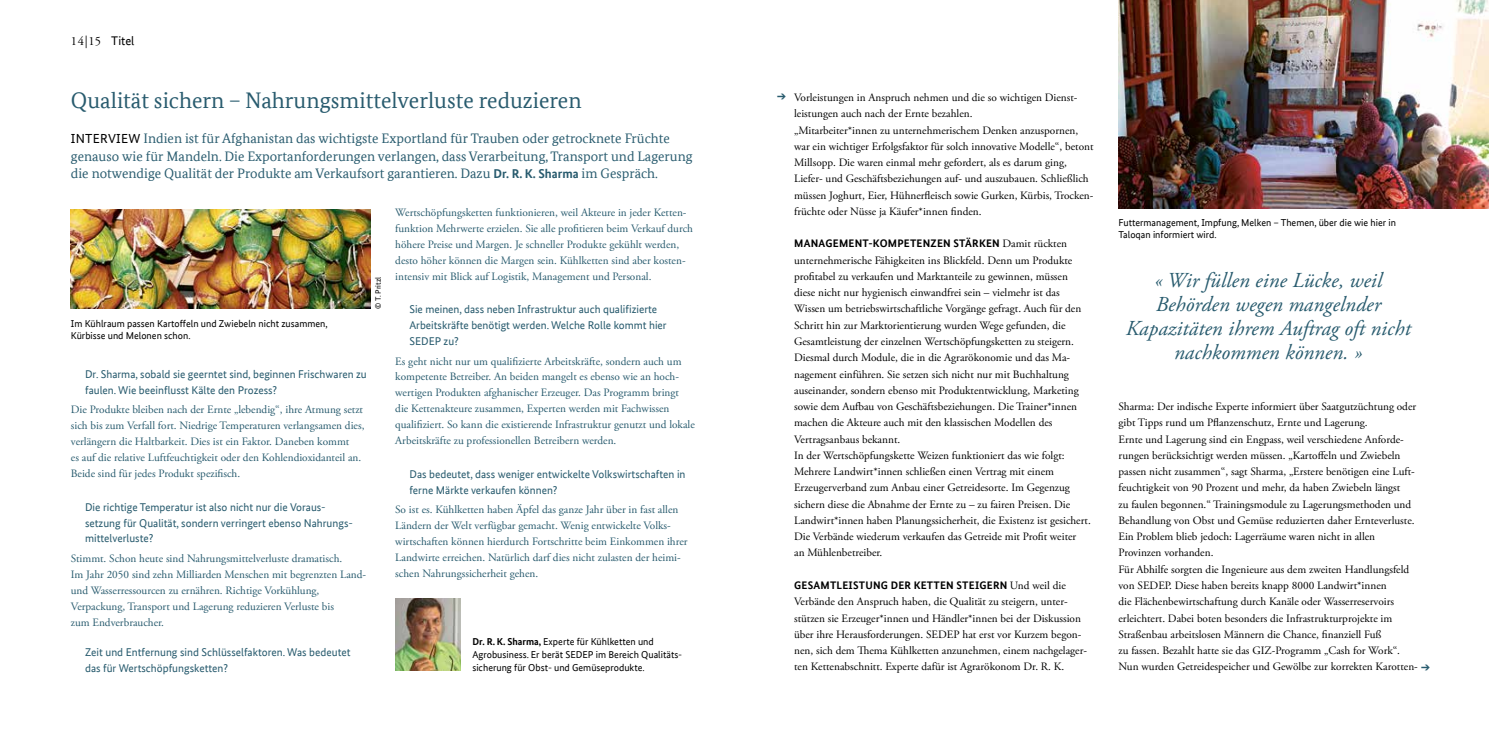
<style>
.page{position:relative;width:1489px;height:745px;background:#fff}
.page>*{position:absolute;margin:0;border:0;box-sizing:border-box;transform-origin:0 0}
.t1{font:22.5px "Bundes Serif Office T";color:#285b6e}
.t2{font:italic 21.25px/23.8px "Adobe Garamond Pro";letter-spacing:.005em;color:#285b6e;text-align:center}
.t3{font:13.75px/17.5px "Bundes Serif Office T";color:#285b6e}
.t4{font:12.5px "Adobe Garamond Pro";color:#000}
.t5{font:11.25px/16.2px "Adobe Garamond Pro";color:#000}
.t6{font:11.25px/16px "Adobe Garamond Pro";color:#285b6e}
.t7{font:11.25px/16px "Bundes Sans Office T";color:#285b6e}
.t8{font:700 11px "Bundes Sans Office T";letter-spacing:.02em;color:#000}
.t9{font:10px/13.1px "Bundes Sans Office T";color:#000}
.t10{font:7.75px "Bundes Sans Office T";color:#000}
.s1{font-family:"Bundes Sans Office T"}
.s2{font-family:"Bundes Sans Office T";font-size:13.12px;color:#000}
.s3{font-family:"Bundes Sans Office T";font-weight:700;font-size:12.75px}
.s4{font-weight:700}
.s5{font-family:"Adobe Garamond Pro";font-weight:400;font-size:11.25px}
</style>
<div class="page">
<img style="left:395px;top:598px;width:66px;height:72px">
<img style="left:71px;top:209px;width:299px;height:99px">
<img style="left:1118px;top:0;width:370px;height:208px">
<p class="t4" style="left:71px;top:33px;width:65px">14|15 <span class="s1">Titel</span></p>
<h1 class="t1" style="left:71px;top:87px;width:512px">Qualität sichern – Nahrungsmittelverluste reduzieren</h1>
<p class="t3" style="left:71px;top:129px;width:623px"><span class="s2">INTERVIEW</span> Indien ist für Afghanistan das wichtigste Exportland für Trauben oder getrocknete Früchte genauso wie für Mandeln. Die Exportanforderungen verlangen, dass Verarbeitung, Transport und Lagerung die notwendige Qualität der Produkte am Verkaufsort garantieren. Dazu <span class="s3">DR. R. K. SHARMA</span> im Gespräch.</p>
<p class="t9" style="left:71px;top:317px;width:258px;line-height:12px">Im Kühlraum passen Kartoffeln und Zwiebeln nicht zusammen,<br>Kürbisse und Melonen schon.</p>
<p class="t10" style="left:374px;top:308px;width:33px;rotate:-90deg">© T. Pritzl</p>
<p class="t7" style="left:85px;top:365px;width:283px">Dr. Sharma, sobald sie geerntet sind, beginnen Frischwaren zu faulen. Wie beeinflusst Kälte den Prozess?</p>
<p class="t6" style="left:71px;top:402px;width:295px">Die Produkte bleiben nach der Ernte „lebendig“, ihre Atmung setzt sich bis zum Verfall fort. Niedrige Temperaturen verlangsamen dies, verlängern die Haltbarkeit. Dies ist ein Faktor. Daneben kommt<br>es auf die relative Luftfeuchtigkeit oder den Kohlendioxidanteil an.<br>Beide sind für jedes Produkt spezifisch.</p>
<p class="t7" style="left:85px;top:498px;width:269px">Die richtige Temperatur ist also nicht nur die Voraus&shy;setzung für Qualität, sondern verringert ebenso Nahrungs&shy;mittelverluste?</p>
<p class="t6" style="left:71px;top:550px;width:297px">Stimmt. Schon heute sind Nahrungsmittelverluste dramatisch.<br>Im Jahr 2050 sind zehn Milliarden Menschen mit begrenzten Land&shy;und Wasserressourcen zu ernähren. Richtige Vorkühlung, Verpackung, Transport und Lagerung reduzieren Verluste bis<br>zum Endverbraucher.</p>
<p class="t7" style="left:85px;top:643px;width:267px">Zeit und Entfernung sind Schlüsselfaktoren. Was bedeutet das für Wertschöpfungsketten?</p>
<p class="t6" style="left:395px;top:205px;width:299px">Wertschöpfungsketten funktionieren, weil Akteure in jeder Ketten&shy;funktion Mehrwerte erzielen. Sie alle profitieren beim Verkauf durch höhere Preise und Margen. Je schneller Produkte gekühlt werden, desto höher können die Margen sein. Kühlketten sind aber kosten&shy;intensiv mit Blick auf Logistik, Management und Personal.</p>
<p class="t7" style="left:409px;top:301px;width:259px">Sie meinen, dass neben Infrastruktur auch qualifizierte<br>Arbeitskräfte benötigt werden. Welche Rolle kommt hier<br>SEDEP zu?</p>
<p class="t6" style="left:395px;top:353px;width:301px">Es geht nicht nur um qualifizierte Arbeitskräfte, sondern auch um kompetente Betreiber. An beiden mangelt es ebenso wie an hoch&shy;wertigen Produkten afghanischer Erzeuger. Das Programm bringt die Kettenakteure zusammen, Experten werden mit Fachwissen qualifiziert. So kann die existierende Infrastruktur genutzt und lokale Arbeitskräfte zu professionellen Betreibern werden.</p>
<p class="t7" style="left:409px;top:465px;width:277px">Das bedeutet, dass weniger entwickelte Volkswirtschaften in ferne Märkte verkaufen können?</p>
<p class="t6" style="left:395px;top:501px;width:294px">So ist es. Kühlketten haben Äpfel das ganze Jahr über in fast allen Ländern der Welt verfügbar gemacht. Wenig entwickelte Volks&shy;wirtschaften können hierdurch Fortschritte beim Einkommen ihrer Landwirte erreichen. Natürlich darf dies nicht zulasten der heimi&shy;schen Nahrungssicherheit gehen.</p>
<p class="t9" style="left:472px;top:634px;width:211px"><span class="s4">DR. R. K. SHARMA,</span> Experte für Kühlketten und<br>Agrobusiness. Er berät SEDEP im Bereich Qualitäts&shy;sicherung für Obst- und Gemüseprodukte.</p>
<p class="t5" style="left:794px;top:90px;width:301px">Vorleistungen in Anspruch nehmen und die so wichtigen Dienst&shy;leistungen auch nach der Ernte bezahlen.<br>„Mitarbeiter*innen zu unternehmerischem Denken anzuspornen, war ein wichtiger Erfolgsfaktor für solch innovative Modelle“, betont Millsopp. Die waren einmal mehr gefordert, als es darum ging, Liefer- und Geschäftsbeziehungen auf- und auszubauen. Schließlich müssen Joghurt, Eier, Hühnerfleisch sowie Gurken, Kürbis, Trocken&shy;früchte oder Nüsse ja Käufer*innen finden.</p>
<p class="t8" style="left:794px;top:237px;width:274px">MANAGEM ENT-KOM PETENZEN STÄRKEN <span class="s5">Damit rückten</span></p>
<p class="t5" style="left:794px;top:252px;width:298px">unternehmerische Fähigkeiten ins Blickfeld. Denn um Produkte profitabel zu verkaufen und Marktanteile zu gewinnen, müssen diese nicht nur hygienisch einwandfrei sein – vielmehr ist das Wissen um betriebswirtschaftliche Vorgänge gefragt. Auch für den Schritt hin zur Marktorientierung wurden Wege gefunden, die Gesamtleistung der einzelnen Wertschöpfungsketten zu steigern.<br>Diesmal durch Module, die in die Agrarökonomie und das Ma&shy;nagement einführen. Sie setzen sich nicht nur mit Buchhaltung auseinander, sondern ebenso mit Produktentwicklung, Marketing sowie dem Aufbau von Geschäftsbeziehungen. Die Trainer*innen machen die Akteure auch mit den klassischen Modellen des Vertragsanbaus bekannt.<br>In der Wertschöpfungskette Weizen funktioniert das wie folgt:<br>Mehrere Landwirt*innen schließen einen Vertrag mit einem Erzeugerverband zum Anbau einer Getreidesorte. Im Gegenzug sichern diese die Abnahme der Ernte zu – zu fairen Preisen. Die Landwirt*innen haben Planungssicherheit, die Existenz ist gesichert.<br>Die Verbände wiederum verkaufen das Getreide mit Profit weiter<br>an Mühlenbetreiber.</p>
<p class="t8" style="left:794px;top:578px;width:273px">GESAMTLEISTUNG DER KETTEN STEIG ERN <span class="s5">Und weil die</span></p>
<p class="t5" style="left:794px;top:593px;width:294px">Verbände den Anspruch haben, die Qualität zu steigern, unter&shy;stützen sie Erzeuger*innen und Händler*innen bei der Diskussion über ihre Herausforderungen. SEDEP hat erst vor Kurzem begon&shy;nen, sich dem Thema Kühlketten anzunehmen, einem nachgelager&shy;ten Kettenabschnitt. Experte dafür ist Agrarökonom Dr. R. K.</p>
<p class="t9" style="left:1118px;top:216px;width:279px;line-height:12px">Futtermanagement, Impfung, Melken – Themen, über die wie hier in<br>Taloqan informiert wird.</p>
<h2 class="t2" style="left:1125px;top:269px;width:286px">« Wir füllen eine Lücke, weil<br>Behörden wegen mangelnder<br>Kapazitäten ihrem Auftrag oft nicht nachkommen können. »</h2>
<p class="t5" style="left:1118px;top:398px;width:301px">Sharma: Der indische Experte informiert über Saatgutzüchtung oder gibt Tipps rund um Pflanzenschutz, Ernte und Lagerung.<br>Ernte und Lagerung sind ein Engpass, weil verschiedene Anforde&shy;rungen berücksichtigt werden müssen. „Kartoffeln und Zwiebeln passen nicht zusammen“, sagt Sharma, „Erstere benötigen eine Luft&shy;feuchtigkeit von 90 Prozent und mehr, da haben Zwiebeln längst<br>zu faulen begonnen.“ Trainingsmodule zu Lagerungsmethoden und Behandlung von Obst und Gemüse reduzierten daher Ernteverluste.<br>Ein Problem blieb jedoch: Lagerräume waren nicht in allen Provinzen vorhanden.<br>Für Abhilfe sorgten die Ingenieure aus dem zweiten Handlungsfeld von SEDEP. Diese haben bereits knapp 8000 Landwirt*innen<br>die Flächenbewirtschaftung durch Kanäle oder Wasserreservoirs erleichtert. Dabei boten besonders die Infrastrukturprojekte im Straßenbau arbeitslosen Männern die Chance, finanziell Fuß<br>zu fassen. Bezahlt hatte sie das GIZ-Programm „Cash for Work“.<br>Nun wurden Getreidespeicher und Gewölbe zur korrekten Karotten-</p>
</div>
